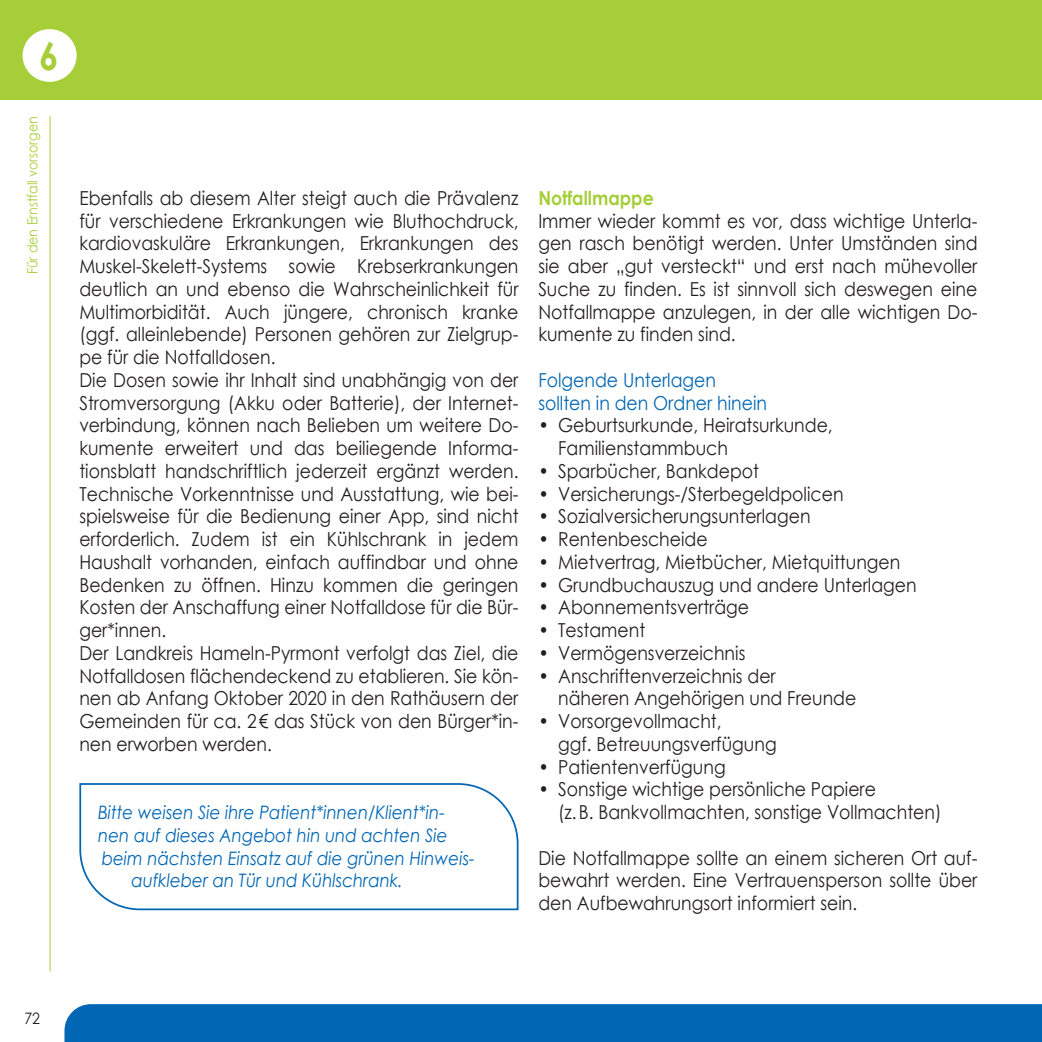
<style>
.page{position:relative;width:1042px;height:1042px;background:#fff}
.page>*{position:absolute;margin:0;border:0;box-sizing:border-box;transform-origin:0 0}
.t1{font:700 38.5px "Century Gothic";color:#a6ce39;scale:.9 1}
.t2{font:19.25px/22.8px "Century Gothic";color:#231f20;scale:.9 1}
.t3{font:19.25px/22.8px "Century Gothic";color:#0166b3;scale:.9 1}
.t4{font:700 19.25px "Century Gothic";color:#a6ce39;scale:.9 1}
.t5{font:italic 18.55px "Century Gothic";color:#0166b3;scale:.9 1}
.t6{font:15.75px "Century Gothic";color:#231f20;scale:.9 1}
.t7{font:14px "Century Gothic";color:#a6ce39;scale:.9 1}
.s1{font-family:"Century Gothic Pro"}
</style>
<div class="page">
<div style="left:0;top:0;width:1042px;height:99px;background:#a6ce39"></div>
<div style="left:64px;top:1004px;width:978px;height:38px;background:#0166b3"></div>
<hr style="left:50px;top:116px;width:1px;height:855px;background:#a6ce39">
<div style="left:23px;top:29px;width:54px;height:53px;background:#fff;border-radius:50%"></div>
<svg style="left:79px;top:783px;width:440px;height:128px"></svg>
<h1 class="t1" style="left:39px;top:32px;width:23px">6</h1>
<p class="t7" style="left:24px;top:274px;width:177px;rotate:-90deg">Für den Ernstfall vorsorgen</p>
<p class="t2" style="left:79px;top:186px;width:489px">Ebenfalls ab diesem Alter steigt auch die Prävalenz für verschiedene Erkrankungen wie Bluthochdruck, kardiovaskuläre Erkrankungen, Erkrankungen des Muskel-Skelett-Systems sowie Krebserkrankungen deutlich an und ebenso die Wahrscheinlichkeit für Multimorbidität. Auch jüngere, chronisch kranke (ggf. alleinlebende) Personen gehören zur Zielgrup&shy;pe für die Notfalldosen.<br>Die Dosen sowie ihr Inhalt sind unabhängig von der Stromversorgung (Akku oder Batterie), der Internet&shy;verbindung, können nach Belieben um weitere Do&shy;kumente erweitert und das beiliegende Informa&shy;tionsblatt handschriftlich jederzeit ergänzt werden.<br>Technische Vorkenntnisse und Ausstattung, wie bei&shy;spielsweise für die Bedienung einer App, sind nicht erforderlich. Zudem ist ein Kühlschrank in jedem Haushalt vorhanden, einfach auffindbar und ohne Bedenken zu öffnen. Hinzu kommen die geringen Kosten der Anschaffung einer Notfalldose für die Bür&shy;ger*innen.<br>Der Landkreis Hameln-Pyrmont verfolgt das Ziel, die Notfalldosen flächendeckend zu etablieren. Sie kön&shy;nen ab Anfang Oktober 2020 in den Rathäusern der Gemeinden für ca. 2<span class="s1">€</span> das Stück von den Bürger*in&shy;nen erworben werden.</p>
<p class="t5" style="left:98px;top:801px;width:387px">Bitte weisen Sie ihre Patient*innen/Klient*in-</p>
<p class="t5" style="left:98px;top:824px;width:390px">nen auf dieses Angebot hin und achten Sie</p>
<p class="t5" style="left:102px;top:846px;width:416px">beim nächsten Einsatz auf die grünen Hinweis-</p>
<p class="t5" style="left:131px;top:869px;width:303px">aufkleber an Tür und Kühlschrank.</p>
<p class="t4" style="left:538px;top:186px;width:130px">Notfallmappe</p>
<p class="t2" style="left:538px;top:209px;width:489px;text-align:justify">Immer wieder kommt es vor, dass wichtige Unterla&shy;gen rasch benötigt werden. Unter Umständen sind sie aber „gut versteckt“ und erst nach mühevoller Suche zu finden. Es ist sinnvoll sich deswegen eine Notfallmappe anzulegen, in der alle wichtigen Do&shy;kumente zu finden sind.</p>
<p class="t3" style="left:538px;top:368px;width:256px">Folgende Unterlagen sollten in den Ordner hinein</p>
<p class="t2" style="left:558px;top:414px;width:306px;text-indent:-20px">• Geburtsurkunde, Heiratsurkunde,<br>Familienstammbuch</p>
<p class="t2" style="left:538px;top:459px;width:247px">• Sparbücher, Bankdepot</p>
<p class="t2" style="left:538px;top:482px;width:341px">• Versicherungs-/Sterbegeldpolicen</p>
<p class="t2" style="left:538px;top:505px;width:304px">• Sozialversicherungsunterlagen</p>
<p class="t2" style="left:538px;top:527px;width:190px">• Rentenbescheide</p>
<p class="t2" style="left:538px;top:550px;width:404px">• Mietvertrag, Mietbücher, Mietquittungen</p>
<p class="t2" style="left:538px;top:573px;width:422px">• Grundbuchauszug und andere Unterlagen</p>
<p class="t2" style="left:538px;top:596px;width:236px">• Abonnementsverträge</p>
<p class="t2" style="left:538px;top:618px;width:120px">• Testament</p>
<p class="t2" style="left:538px;top:641px;width:231px">• Vermögensverzeichnis</p>
<p class="t2" style="left:558px;top:664px;width:333px;text-indent:-20px">• Anschriftenverzeichnis der<br>näheren Angehörigen und Freunde</p>
<p class="t2" style="left:558px;top:709px;width:244px;text-indent:-20px">• Vorsorgevollmacht,<br>ggf. Betreuungsverfügung</p>
<p class="t2" style="left:538px;top:755px;width:210px">• Patientenverfügung</p>
<p class="t2" style="left:558px;top:778px;width:427px;text-indent:-20px">• Sonstige wichtige persönliche Papiere<br>(z.B. Bankvollmachten, sonstige Vollmachten)</p>
<p class="t2" style="left:538px;top:846px;width:489px;text-align:justify">Die Notfallmappe sollte an einem sicheren Ort auf&shy;bewahrt werden. Eine Vertrauensperson sollte über den Aufbewahrungsort informiert sein.</p>
<p class="t6" style="left:24px;top:1008px;width:19px">72</p>
</div>
